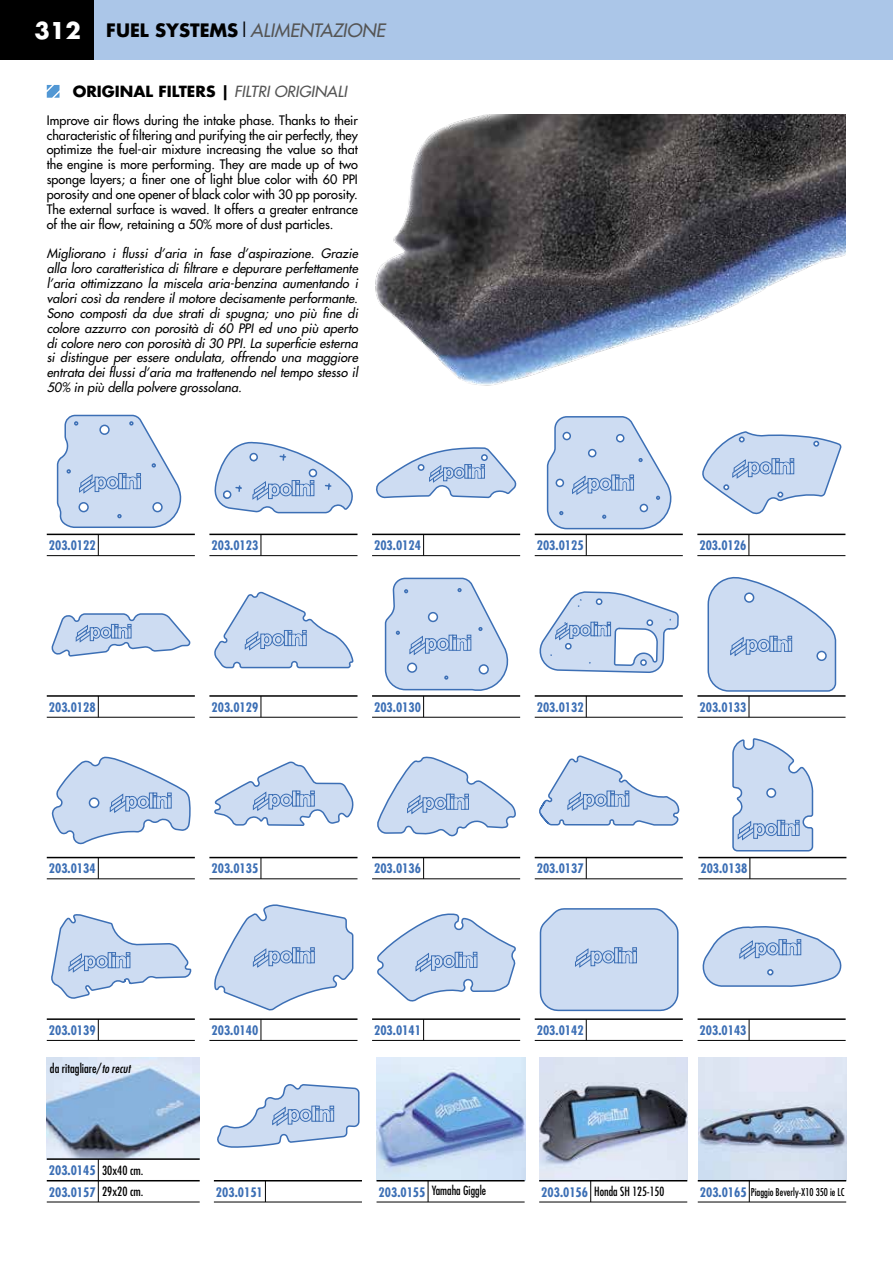
<style>
.page{position:relative;width:893px;height:1263px;background:#fff}
.page>*{position:absolute;margin:0;border:0;box-sizing:border-box;transform-origin:0 0}
.t1{font:italic 18px "Futura LT";color:#555}
.t2{font:700 15px "Futura LT";color:#000}
.t3{font:italic 12.75px/14.9px "Futura LT";color:#000;text-align:justify}
.t4{font:12.75px/14.9px "Futura LT";color:#000;text-align:justify}
.t5{font:700 condensed 12.75px "Futura LT";color:#3c6fb5}
.t6{font:condensed 12.45px "Futura LT";color:#000;scale:.95 1}
.t7{font:condensed 12.45px "Futura LT";color:#000}
.t8{font:condensed 10.5px "Futura LT";color:#000;scale:.95 1}
.s1{font-weight:700;font-style:normal;font-size:22.5px;color:#fff}
.s2{font-weight:700;font-style:normal;color:#000}
.s3{font-family:"Hussar";font-weight:700;font-style:normal;color:#000}
.s4{font-weight:400;font-style:italic;color:#555}
.s5{font-style:italic}
.s6{font-weight:400;font-size:12.45px;color:#000}
.s7{font-weight:700;font-size:12.75px;color:#3c6fb5}
</style>
<div class="page">
<div style="left:0;top:0;width:893px;height:60px;background:#abc6e8"></div>
<div style="left:0;top:0;width:94px;height:60px;background:#000"></div>
<img style="left:375px;top:115px;width:470px;height:271px">
<svg style="left:214px;top:442px;width:139px;height:71px"></svg>
<svg style="left:376px;top:447px;width:140px;height:52px"></svg>
<hr style="left:47px;top:534px;width:148px;height:1px;background:#000">
<svg style="left:56px;top:414px;width:125px;height:141px"></svg>
<hr style="left:47px;top:555px;width:148px;height:1px;background:#000">
<hr style="left:209px;top:534px;width:148px;height:1px;background:#000">
<svg style="left:261px;top:535px;width:1px;height:20px"></svg>
<hr style="left:209px;top:555px;width:148px;height:1px;background:#000">
<hr style="left:372px;top:534px;width:148px;height:1px;background:#000">
<svg style="left:423px;top:535px;width:1px;height:20px"></svg>
<hr style="left:372px;top:555px;width:148px;height:1px;background:#000">
<svg style="left:52px;top:613px;width:139px;height:44px"></svg>
<svg style="left:702px;top:431px;width:140px;height:84px"></svg>
<hr style="left:535px;top:534px;width:148px;height:1px;background:#000">
<svg style="left:546px;top:416px;width:125px;height:139px"></svg>
<hr style="left:535px;top:555px;width:148px;height:1px;background:#000">
<hr style="left:697px;top:534px;width:148px;height:1px;background:#000">
<svg style="left:748px;top:535px;width:1px;height:20px"></svg>
<hr style="left:697px;top:555px;width:148px;height:1px;background:#000">
<hr style="left:47px;top:695px;width:148px;height:2px;background:#000">
<svg style="left:98px;top:696px;width:1px;height:21px"></svg>
<hr style="left:47px;top:717px;width:148px;height:1px;background:#000">
<hr style="left:209px;top:695px;width:148px;height:2px;background:#000">
<svg style="left:214px;top:591px;width:141px;height:126px"></svg>
<hr style="left:209px;top:717px;width:148px;height:1px;background:#000">
<svg style="left:214px;top:904px;width:140px;height:106px"></svg>
<hr style="left:209px;top:1018px;width:148px;height:2px;background:#000">
<svg style="left:261px;top:1019px;width:1px;height:21px"></svg>
<hr style="left:209px;top:1040px;width:148px;height:1px;background:#000">
<svg style="left:377px;top:913px;width:139px;height:88px"></svg>
<hr style="left:372px;top:1018px;width:148px;height:2px;background:#000">
<svg style="left:423px;top:1020px;width:1px;height:20px"></svg>
<hr style="left:372px;top:1040px;width:148px;height:1px;background:#000">
<svg style="left:539px;top:908px;width:140px;height:104px;background:#c5d6ee"></svg>
<hr style="left:535px;top:1018px;width:148px;height:2px;background:#000">
<svg style="left:586px;top:1020px;width:1px;height:20px"></svg>
<hr style="left:535px;top:1040px;width:148px;height:1px;background:#000">
<svg style="left:702px;top:926px;width:140px;height:61px"></svg>
<hr style="left:698px;top:1018px;width:148px;height:2px;background:#000">
<svg style="left:749px;top:1020px;width:1px;height:20px"></svg>
<hr style="left:698px;top:1040px;width:148px;height:1px;background:#000">
<hr style="left:214px;top:1180px;width:148px;height:1px;background:#000">
<svg style="left:217px;top:1084px;width:143px;height:117px"></svg>
<hr style="left:214px;top:1201px;width:148px;height:1px;background:#000">
<svg style="left:214px;top:761px;width:140px;height:65px"></svg>
<hr style="left:209px;top:857px;width:148px;height:1px;background:#000">
<svg style="left:261px;top:858px;width:1px;height:20px"></svg>
<hr style="left:209px;top:878px;width:148px;height:1px;background:#000">
<svg style="left:377px;top:757px;width:139px;height:80px"></svg>
<hr style="left:372px;top:857px;width:148px;height:1px;background:#000">
<svg style="left:423px;top:858px;width:1px;height:20px"></svg>
<hr style="left:372px;top:878px;width:148px;height:1px;background:#000">
<hr style="left:535px;top:857px;width:148px;height:1px;background:#000">
<svg style="left:586px;top:858px;width:1px;height:20px"></svg>
<hr style="left:535px;top:878px;width:148px;height:1px;background:#000">
<hr style="left:698px;top:857px;width:148px;height:1px;background:#000">
<svg style="left:731px;top:738px;width:83px;height:140px"></svg>
<hr style="left:698px;top:878px;width:148px;height:1px;background:#000">
<svg style="left:51px;top:914px;width:141px;height:85px"></svg>
<hr style="left:47px;top:1018px;width:148px;height:2px;background:#000">
<svg style="left:98px;top:1020px;width:1px;height:20px"></svg>
<hr style="left:47px;top:1040px;width:148px;height:1px;background:#000">
<hr style="left:372px;top:695px;width:148px;height:2px;background:#000">
<svg style="left:384px;top:577px;width:124px;height:140px"></svg>
<hr style="left:372px;top:717px;width:148px;height:1px;background:#000">
<hr style="left:535px;top:695px;width:148px;height:2px;background:#000">
<svg style="left:538px;top:591px;width:142px;height:235px"></svg>
<hr style="left:535px;top:717px;width:148px;height:1px;background:#000">
<hr style="left:697px;top:695px;width:148px;height:2px;background:#000">
<svg style="left:707px;top:576px;width:130px;height:141px"></svg>
<hr style="left:697px;top:717px;width:148px;height:1px;background:#000">
<svg style="left:51px;top:757px;width:139px;height:88px"></svg>
<hr style="left:47px;top:857px;width:148px;height:1px;background:#000">
<svg style="left:98px;top:858px;width:1px;height:20px"></svg>
<hr style="left:47px;top:878px;width:148px;height:1px;background:#000">
<svg style="left:47px;top:85px;width:13px;height:13px"></svg>
<img style="left:47px;top:1058px;width:153px;height:100px">
<hr style="left:47px;top:1180px;width:153px;height:1px;background:#000">
<hr style="left:47px;top:1201px;width:153px;height:1px;background:#000">
<hr style="left:47px;top:1158px;width:153px;height:2px;background:#000">
<svg style="left:98px;top:1160px;width:1px;height:42px"></svg>
<img style="left:377px;top:1058px;width:148px;height:122px">
<hr style="left:377px;top:1180px;width:148px;height:1px;background:#000">
<svg style="left:428px;top:1181px;width:1px;height:20px"></svg>
<hr style="left:377px;top:1201px;width:148px;height:1px;background:#000">
<img style="left:540px;top:1058px;width:148px;height:122px">
<hr style="left:539px;top:1180px;width:148px;height:1px;background:#000">
<svg style="left:590px;top:1181px;width:1px;height:20px"></svg>
<hr style="left:539px;top:1201px;width:148px;height:1px;background:#000">
<img style="left:698px;top:1058px;width:148px;height:122px">
<hr style="left:698px;top:1180px;width:148px;height:1px;background:#000">
<svg style="left:749px;top:1181px;width:1px;height:20px"></svg>
<hr style="left:698px;top:1201px;width:148px;height:1px;background:#000">
<h1 class="t1" style="left:34px;top:19px;width:352px"><span class="s1">312</span> <span class="s2">FUEL SYSTEMS</span> <span class="s3">|</span> ALIMENTAZIONE</h1>
<p class="t2" style="left:73px;top:81px;width:276px">ORIGINAL FILTERS | <span class="s4">FILTRI ORIGINALI</span></p>
<p class="t4" style="left:47px;top:112px;width:313px">Improve air flows during the intake phase. Thanks to their characteristic of filtering and purifying the air perfectly, they optimize the fuel-air mixture increasing the value so that the engine is more performing. They are made up of two sponge layers; a finer one of light blue color with 60 PPI porosity and one opener of black color with 30 pp porosity.<br>The external surface is waved. It offers a greater entrance of the air flow, retaining a 50% more of dust particles.</p>
<p class="t3" style="left:47px;top:246px;width:313px">Migliorano i flussi d’aria in fase d’aspirazione. Grazie alla loro caratteristica di filtrare e depurare perfettamente l’aria ottimizzano la miscela aria-benzina aumentando i valori così da rendere il motore decisamente performante.<br>Sono composti da due strati di spugna; uno più fine di colore azzurro con porosità di 60 PPI ed uno più aperto di colore nero con porosità di 30 PPI. La superficie esterna si distingue per essere ondulata, offrendo una maggiore entrata dei flussi d’aria ma trattenendo nel tempo stesso il 50% in più della polvere grossolana.</p>
<p class="t5" style="left:49px;top:537px;width:48px">203.0122</p>
<p class="t5" style="left:211px;top:537px;width:48px">203.0123</p>
<p class="t5" style="left:374px;top:537px;width:48px">203.0124</p>
<p class="t5" style="left:537px;top:537px;width:48px">203.0125</p>
<p class="t5" style="left:699px;top:537px;width:48px">203.0126</p>
<p class="t5" style="left:49px;top:699px;width:48px">203.0128</p>
<p class="t5" style="left:211px;top:699px;width:48px">203.0129</p>
<p class="t5" style="left:374px;top:699px;width:48px">203.0130</p>
<p class="t5" style="left:537px;top:699px;width:48px">203.0132</p>
<p class="t5" style="left:699px;top:699px;width:48px">203.0133</p>
<p class="t5" style="left:49px;top:861px;width:48px">203.0134</p>
<p class="t5" style="left:49px;top:1022px;width:48px">203.0139</p>
<p class="t7" style="left:50px;top:1061px;width:82px">da ritagliare/<span class="s5">to recut</span></p>
<p class="t5" style="left:49px;top:1162px;width:96px">203.0145 <span class="s6">30x40 cm.</span></p>
<p class="t5" style="left:49px;top:1184px;width:96px">203.0157 <span class="s6">29x20 cm.</span></p>
<p class="t5" style="left:211px;top:861px;width:48px">203.0135</p>
<p class="t5" style="left:374px;top:861px;width:48px">203.0136</p>
<p class="t5" style="left:537px;top:861px;width:48px">203.0137</p>
<p class="t5" style="left:700px;top:861px;width:48px">203.0138</p>
<p class="t5" style="left:211px;top:1022px;width:48px">203.0140</p>
<p class="t5" style="left:374px;top:1022px;width:48px">203.0141</p>
<p class="t5" style="left:537px;top:1022px;width:48px">203.0142</p>
<p class="t5" style="left:700px;top:1022px;width:48px">203.0143</p>
<p class="t5" style="left:216px;top:1184px;width:48px">203.0151</p>
<p class="t6" style="left:379px;top:1183px;width:115px"><span class="s7">203.0155</span> Yamaha Giggle</p>
<p class="t6" style="left:541px;top:1184px;width:131px"><span class="s7">203.0156</span> Honda SH 125-150</p>
<p class="t8" style="left:700px;top:1185px;width:154px"><span class="s7">203.0165</span> Piaggio Beverly-X10 350 ie LC</p>
</div>
